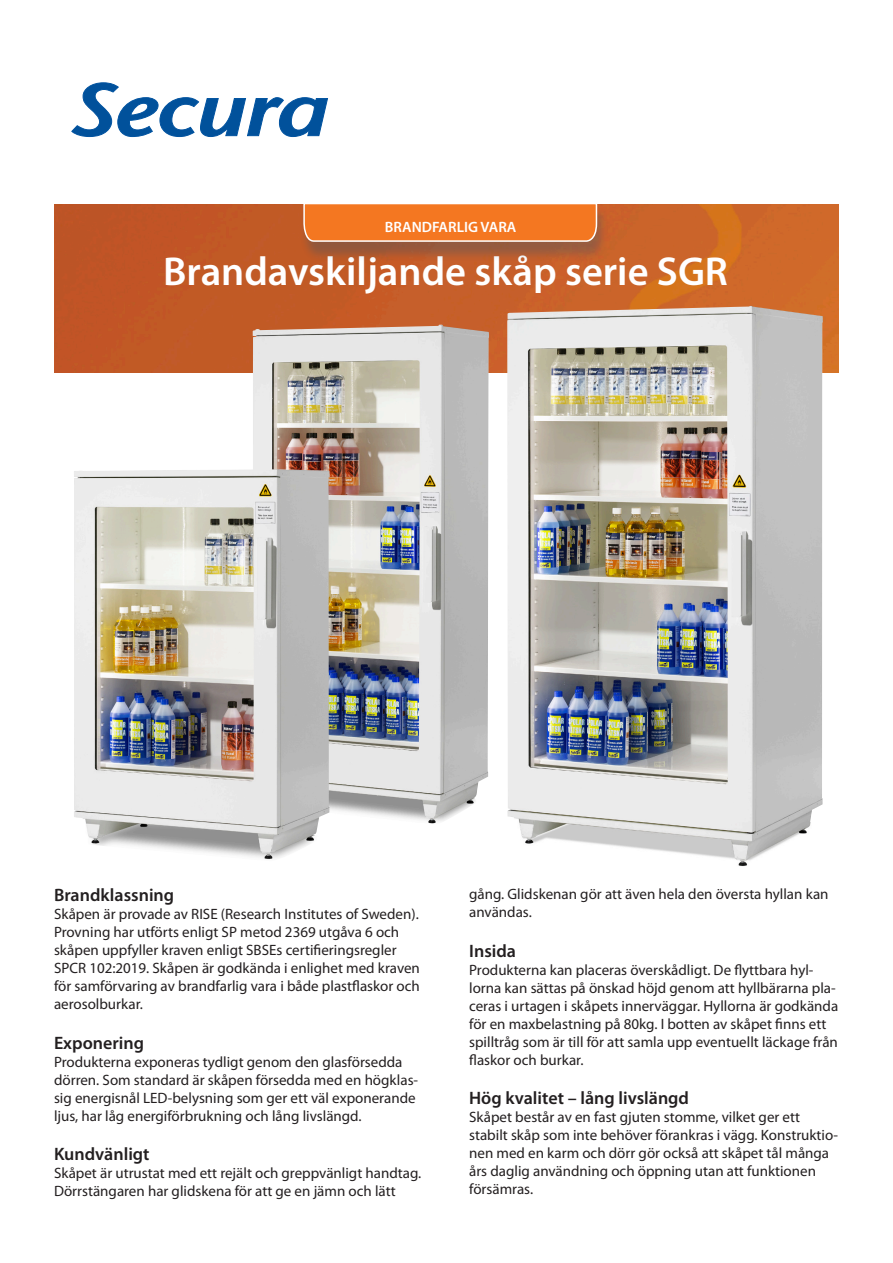
<style>
.page{position:relative;width:893px;height:1263px;background:#fff}
.page>*{position:absolute;margin:0;border:0;box-sizing:border-box;transform-origin:0 0}
.t1{font:600 40.5px "Myriad Pro";color:#fff}
.t2{font:600 18px "Myriad Pro";color:#231f20}
.t3{font:15px/18px "Myriad Pro";color:#231f20}
.t4{font:600 15px "Myriad Pro";color:#fff}
</style>
<div class="page">
<img style="left:54px;top:204px;width:785px;height:168px">
<img style="left:252px;top:325px;width:237px;height:499px">
<img style="left:507px;top:306px;width:316px;height:560px">
<img style="left:74px;top:469px;width:256px;height:391px">
<svg style="left:71px;top:82px;width:257px;height:55px"></svg>
<div style="left:299px;top:206px;width:310px;height:56px;background:#004f81;opacity:.25"></div>
<svg style="left:303px;top:204px;width:295px;height:39px;background:#f07d2d"></svg>
<p class="t4" style="left:385px;top:217px;width:133px">BRANDFARLIG VARA</p>
<p class="t1" style="left:163px;top:245px;width:566px">Brandavskiljande skåp serie SGR</p>
<p class="t2" style="left:54px;top:884px;width:122px">Brandklassning</p>
<p class="t3" style="left:54px;top:905px;width:367px">Skåpen är provade av RISE (Research Institutes of Sweden).<br>Provning har utförts enligt SP metod 2369 utgåva 6 och skåpen uppfyller kraven enligt SBSEs certifieringsregler SPCR 102:2019. Skåpen är godkända i enlighet med kraven för samförvaring av brandfarlig vara i både plastflaskor och aerosolburkar.</p>
<p class="t2" style="left:54px;top:1031px;width:92px">Exponering</p>
<p class="t3" style="left:54px;top:1052px;width:366px">Produkterna exponeras tydligt genom den glasförsedda dörren. Som standard är skåpen försedda med en högklas&shy;sig energisnål LED-belysning som ger ett väl exponerande ljus, har låg energiförbrukning och lång livslängd.</p>
<p class="t2" style="left:54px;top:1143px;width:97px">Kundvänligt</p>
<p class="t3" style="left:54px;top:1164px;width:369px">Skåpet är utrustat med ett rejält och greppvänligt handtag.<br>Dörrstängaren har glidskena för att ge en jämn och lätt</p>
<p class="t3" style="left:469px;top:885px;width:361px">gång. Glidskenan gör att även hela den översta hyllan kan användas.</p>
<p class="t2" style="left:469px;top:939px;width:48px">Insida</p>
<p class="t3" style="left:469px;top:960px;width:371px">Produkterna kan placeras överskådligt. De flyttbara hyl&shy;lorna kan sättas på önskad höjd genom att hyllbärarna pla&shy;ceras i urtagen i skåpets innerväggar. Hyllorna är godkända för en maxbelastning på 80kg. I botten av skåpet finns ett spilltråg som är till för att samla upp eventuellt läckage från flaskor och burkar.</p>
<p class="t2" style="left:469px;top:1087px;width:221px">Hög kvalitet – lång livslängd</p>
<p class="t3" style="left:469px;top:1108px;width:370px">Skåpet består av en fast gjuten stomme, vilket ger ett stabilt skåp som inte behöver förankras i vägg. Konstruktio&shy;nen med en karm och dörr gör också att skåpet tål många års daglig användning och öppning utan att funktionen försämras.</p>
</div>
